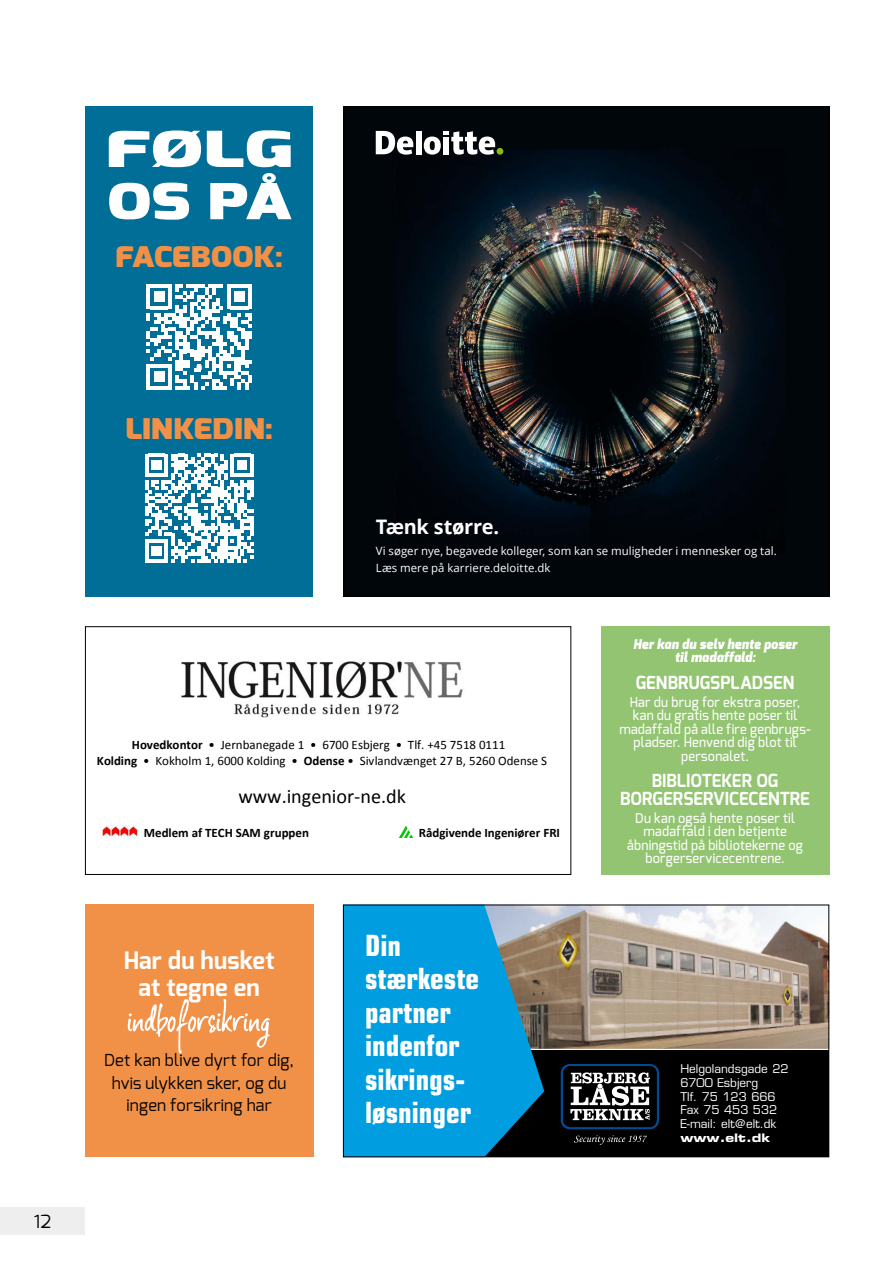
<style>
.page{position:relative;width:893px;height:1263px;background:#fff}
.page>*{position:absolute;margin:0;border:0;box-sizing:border-box;transform-origin:0 0}
.t1{font:52.5px "The Rambler";color:#fff;scale:.96 1}
.t2{font:900 49.5px/52.2px "Exo";letter-spacing:-.005em;color:#fff;scale:1.6 1}
.t3{font:700 condensed 29.25px/33.5px "Eurostile LT Std";color:#fff}
.t4{font:900 28.5px "Exo";color:#f19047;scale:1.13 1}
.t5{font:900 28.5px "Exo";color:#fff;scale:1.13 1}
.t6{font:700 24px/27px "Exo";letter-spacing:.005em;color:#fff;text-align:center}
.t7{font:20.25px "Calibri";color:#000}
.t8{font:700 19.95px "Open Sans";letter-spacing:-.015em;color:#fff}
.t9{font:700 18px/18px "Exo";color:#fff;text-align:center;scale:.95 1}
.t10{font:18px "Exo";color:#000}
.t11{font:16.5px/22.5px "Exo";letter-spacing:.005em;color:#000;text-align:center}
.t12{font:500 13.5px/13.5px "Exo";letter-spacing:.015em;color:#fff;text-align:center;scale:.95 1}
.t13{font:italic 900 13.5px/13.5px "Exo";letter-spacing:.015em;color:#fff;text-align:center;scale:.95 1}
.t14{font:12.9px/15.8px "Calibri";color:#000;text-align:center}
.t15{font:700 12.9px "Calibri";color:#000}
.t16{font:11.85px/13.8px "Eurostile LT Std";color:#fff}
.t17{font:11.85px "Eurostile LT Std Bold Ex 2";color:#fff}
.t18{font:11.4px/17.1px "Open Sans";letter-spacing:.005em;color:#fff}
.s1{font-weight:700}
</style>
<div class="page">
<div style="left:85px;top:905px;width:228px;height:252px;background:#f19047"></div>
<div style="left:85px;top:626px;width:486px;height:249px;border:1px solid #000"></div>
<img style="left:181px;top:661px;width:282px;height:57px">
<img style="left:100px;top:825px;width:38px;height:14px">
<svg style="left:399px;top:826px;width:13px;height:12px"></svg>
<img style="left:544px;top:907px;width:283px;height:142px">
<div style="left:429px;top:1050px;width:400px;height:107px;background:#000"></div>
<svg style="left:561px;top:1064px;width:98px;height:65px"></svg>
<svg style="left:574px;top:1135px;width:73px;height:10px"></svg>
<svg style="left:345px;top:907px;width:199px;height:248px;fill:#009ee0"></svg>
<div style="left:343px;top:905px;width:486px;height:252px;border:1px solid #000"></div>
<img style="left:345px;top:108px;width:482px;height:487px">
<div style="left:497px;top:148px;width:6px;height:7px;background:#89ba17;border-radius:50%"></div>
<div style="left:416px;top:131px;width:5px;height:23px;background:#fff"></div>
<svg style="left:424px;top:131px;width:71px;height:24px"></svg>
<svg style="left:376px;top:131px;width:37px;height:24px"></svg>
<div style="left:601px;top:626px;width:228px;height:249px;background:#93c472"></div>
<div style="left:85px;top:106px;width:228px;height:491px;background:#006e96"></div>
<svg style="left:146px;top:284px;width:106px;height:106px"></svg>
<svg style="left:145px;top:454px;width:109px;height:108px"></svg>
<div style="left:0;top:1208px;width:85px;height:27px;background:#eee"></div>
<h3 class="t10" style="left:34px;top:1210px;width:19px">12</h3>
<h2 class="t2" style="left:106px;top:124px;width:119px">FØLG<br>OS PÅ</h2>
<h3 class="t4" style="left:116px;top:239px;width:150px">FACEBOOK:</h3>
<h3 class="t5" style="left:195px;top:341px;width:9px">:</h3>
<h3 class="t4" style="left:125px;top:410px;width:132px">LINKEDIN:</h3>
<h3 class="t5" style="left:195px;top:513px;width:9px">:</h3>
<h3 class="t8" style="left:376px;top:513px;width:125px">Tænk større.</h3>
<p class="t18" style="left:376px;top:542px;width:403px">Vi søger nye, begavede kolleger, som kan se muligheder i mennesker og tal.<br>Læs mere på karriere.deloitte.dk</p>
<p class="t14" style="left:97px;top:736px;width:452px"><span class="s1">Hovedkontor</span> • Jernbanegade 1 • 6700 Esbjerg • Tlf. +45 7518 0111<br><span class="s1">Kolding</span> • Kokholm 1, 6000 Kolding • <span class="s1">Odense</span> • Sivlandvænget 27 B, 5260 Odense S</p>
<h3 class="t7" style="left:238px;top:784px;width:169px">www.ingenior-ne.dk</h3>
<p class="t15" style="left:144px;top:824px;width:167px">Medlem af TECH SAM gruppen</p>
<p class="t15" style="left:419px;top:824px;width:143px">Rådgivende Ingeniører FRI</p>
<h3 class="t6" style="left:124px;top:947px;width:152px">Har du husket at tegne en</h3>
<h1 class="t1" style="left:128px;top:988px;width:150px">indboforsikring</h1>
<p class="t11" style="left:104px;top:1049px;width:191px">Det kan blive dyrt for dig, hvis ulykken sker, og du ingen forsikring har</p>
<h3 class="t3" style="left:365px;top:929px;width:116px">Din stærkeste partner indenfor sikrings&shy;løsninger</h3>
<p class="t13" style="left:633px;top:637px;width:174px">Her kan du selv hente poser til madaffald:</p>
<h3 class="t9" style="left:636px;top:673px;width:169px">GENBRUGSPLADSEN</h3>
<p class="t12" style="left:619px;top:695px;width:203px">Har du brug for ekstra poser, kan du gratis hente poser til madaffald på alle fire genbrugs&shy;pladser. Henvend dig blot til personalet.</p>
<h3 class="t9" style="left:620px;top:772px;width:201px">BIBLIOTEKER OG<br>BORGERSERVICECENTRE</h3>
<p class="t12" style="left:627px;top:811px;width:187px">Du kan også hente poser til madaffald i den betjente åbningstid på bibliotekerne og borgerservicecentrene.</p>
<p class="t16" style="left:680px;top:1062px;width:110px">Helgolandsgade 22<br>6700 Esbjerg<br>Tlf. 75 123 666<br>Fax 75 453 532<br>E-mail: elt@elt.dk</p>
<p class="t17" style="left:680px;top:1129px;width:92px">www.elt.dk</p>
</div>
